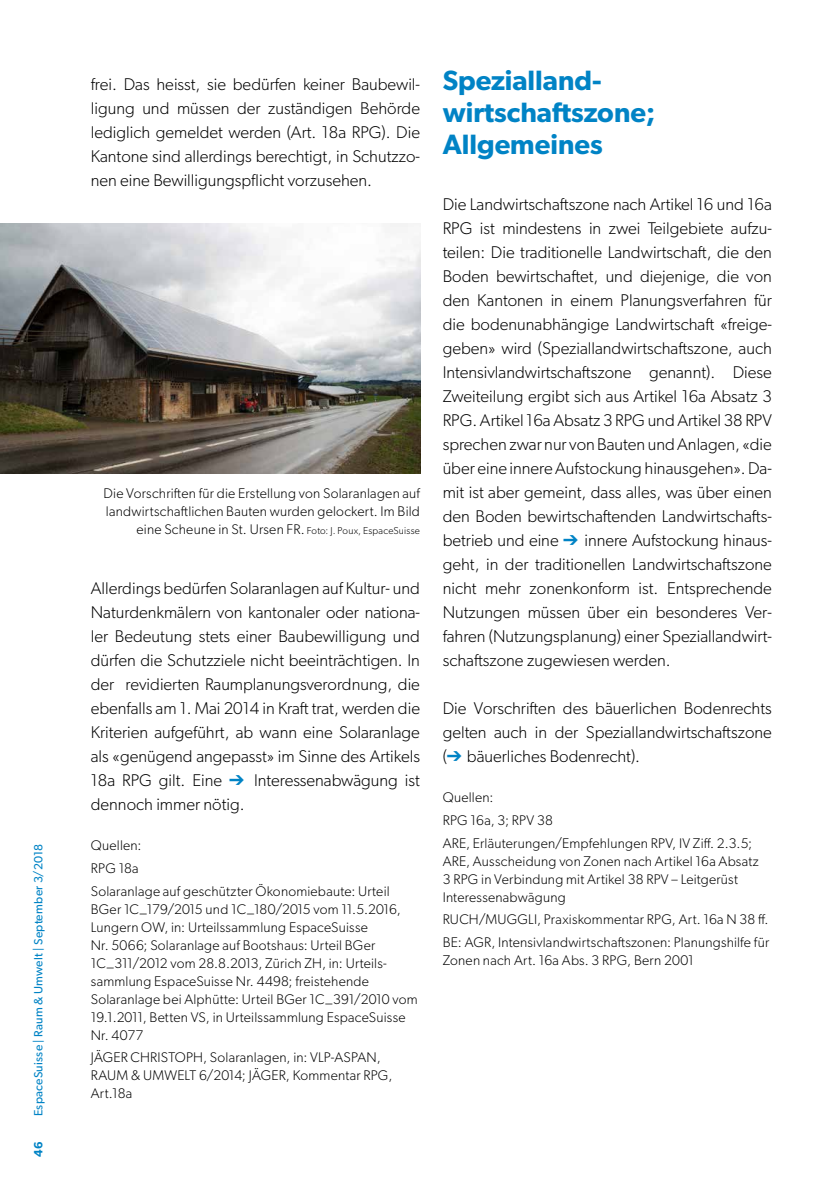
<style>
.page{position:relative;width:840px;height:1191px;background:#fff}
.page>*{position:absolute;margin:0;border:0;box-sizing:border-box;transform-origin:0 0}
.Kapiteltitel{font:600 28px/32px "Gibson";color:#0083c5}
.Lauftext_Blocksatz{font:300 17px/24px "Gibson";color:#000;text-align:justify}
.Quelle{font:300 14px/18px "Gibson";letter-spacing:.015em;color:#000}
.Bildlegende_rechtsb{font:300 14px/18px "Gibson";letter-spacing:.015em;color:#000;text-align:right}
.t1{font:12px "Gibson";letter-spacing:.02em;color:#0083c5}
.t2{font:600 12px "Gibson";color:#0083c5}
.s1{font-size:10px}
.s2{color:#0083c5}
</style>
<div class="page">
<img style="left:0;top:223px;width:420px;height:251px">
<p class="t1" style="left:31px;top:1116px;width:273px;rotate:-90deg">EspaceSuisse | Raum &amp; Umwelt | September 3/2018</p>
<p class="t2" style="left:31px;top:1157px;width:17px;rotate:-90deg">46</p>
<p class="Lauftext_Blocksatz" style="left:91px;top:72px;width:330px">frei. Das heisst, sie bedürfen keiner Baubewil&shy;ligung und müssen der zuständigen Behörde lediglich gemeldet werden (Art. 18a RPG). Die Kantone sind allerdings berechtigt, in Schutzzo&shy;nen eine Bewilligungspflicht vorzusehen.</p>
<p class="Bildlegende_rechtsb" style="left:103px;top:484px;width:318px">Die Vorschriften für die Erstellung von Solaranlagen auf landwirtschaftlichen Bauten wurden gelockert. Im Bild eine Scheune in St. Ursen FR. <span class="s1">Foto: J. Poux, EspaceSuisse</span></p>
<p class="Lauftext_Blocksatz" style="left:91px;top:576px;width:330px">Allerdings bedürfen Solaranlagen auf Kultur- und Naturdenkmälern von kantonaler oder nationa&shy;ler Bedeutung stets einer Baubewilligung und dürfen die Schutzziele nicht beeinträchtigen. In der revidierten Raumplanungsverordnung, die ebenfalls am 1. Mai 2014 in Kraft trat, werden die Kriterien aufgeführt, ab wann eine Solaranlage als «genügend angepasst» im Sinne des Artikels 18a RPG gilt. Eine <span class="s2">➔</span> Interessenabwägung ist dennoch immer nötig.</p>
<p class="Quelle" style="left:91px;top:836px;width:52px">Quellen:</p>
<p class="Quelle" style="left:91px;top:859px;width:49px">RPG 18a</p>
<p class="Quelle" style="left:91px;top:881px;width:328px">Solaranlage auf geschützter Ökonomiebaute: Urteil BGer 1C_179/2015 und 1C_180/2015 vom 11.5.2016, Lungern OW, in: Urteilssammlung EspaceSuisse<br>Nr. 5066; Solaranlage auf Bootshaus: Urteil BGer 1C_311/2012 vom 28.8.2013, Zürich ZH, in: Urteils&shy;sammlung EspaceSuisse Nr. 4498; freistehende Solaranlage bei Alphütte: Urteil BGer 1C_391/2010 vom 19.1.2011, Betten VS, in Urteilssammlung EspaceSuisse Nr. 4077</p>
<p class="Quelle" style="left:91px;top:1048px;width:303px">JÄGER CHRISTOPH, Solaranlagen, in: VLP-ASPAN,<br>RAUM &amp; UMWELT 6/2014; JÄGER, Kommentar RPG,<br>Art.18a</p>
<p class="Kapiteltitel" style="left:442px;top:64px;width:214px">Spezialland&shy;wirtschaftszone;<br>Allgemeines</p>
<p class="Lauftext_Blocksatz" style="left:442px;top:192px;width:330px">Die Landwirtschaftszone nach Artikel 16 und 16a RPG ist mindestens in zwei Teilgebiete aufzu&shy;teilen: Die traditionelle Landwirtschaft, die den Boden bewirtschaftet, und diejenige, die von den Kantonen in einem Planungsverfahren für die bodenunabhängige Landwirtschaft «freige&shy;geben» wird (Speziallandwirtschaftszone, auch Intensivlandwirtschaftszone genannt). Diese Zweiteilung ergibt sich aus Artikel 16a Absatz 3<br>RPG. Artikel 16a Absatz 3 RPG und Artikel 38 RPV sprechen zwar nur von Bauten und Anlagen, «die über eine innere Aufstockung hinausgehen». Da&shy;mit ist aber gemeint, dass alles, was über einen den Boden bewirtschaftenden Landwirtschafts&shy;betrieb und eine <span class="s2">➔</span> innere Aufstockung hinaus&shy;geht, in der traditionellen Landwirtschaftszone nicht mehr zonenkonform ist. Entsprechende Nutzungen müssen über ein besonderes Ver&shy;fahren (Nutzungsplanung) einer Speziallandwirt&shy;schaftszone zugewiesen werden.</p>
<p class="Lauftext_Blocksatz" style="left:442px;top:696px;width:330px">Die Vorschriften des bäuerlichen Bodenrechts gelten auch in der Speziallandwirtschaftszone (<span class="s2">➔</span> bäuerliches Bodenrecht).</p>
<p class="Quelle" style="left:442px;top:788px;width:52px">Quellen:</p>
<p class="Quelle" style="left:442px;top:811px;width:112px">RPG 16a, 3; RPV 38</p>
<p class="Quelle" style="left:442px;top:833px;width:317px">ARE, Erläuterungen/Empfehlungen RPV, IV Ziff. 2.3.5; ARE, Ausscheidung von Zonen nach Artikel 16a Absatz 3 RPG in Verbindung mit Artikel 38 RPV – Leitgerüst Interessenabwägung</p>
<p class="Quelle" style="left:442px;top:910px;width:327px">RUCH/MUGGLI, Praxiskommentar RPG, Art. 16a N 38 ff.</p>
<p class="Quelle" style="left:442px;top:932px;width:328px">BE: AGR, Intensivlandwirtschaftszonen: Planungshilfe für<br>Zonen nach Art. 16a Abs. 3 RPG, Bern 2001</p>
</div>
